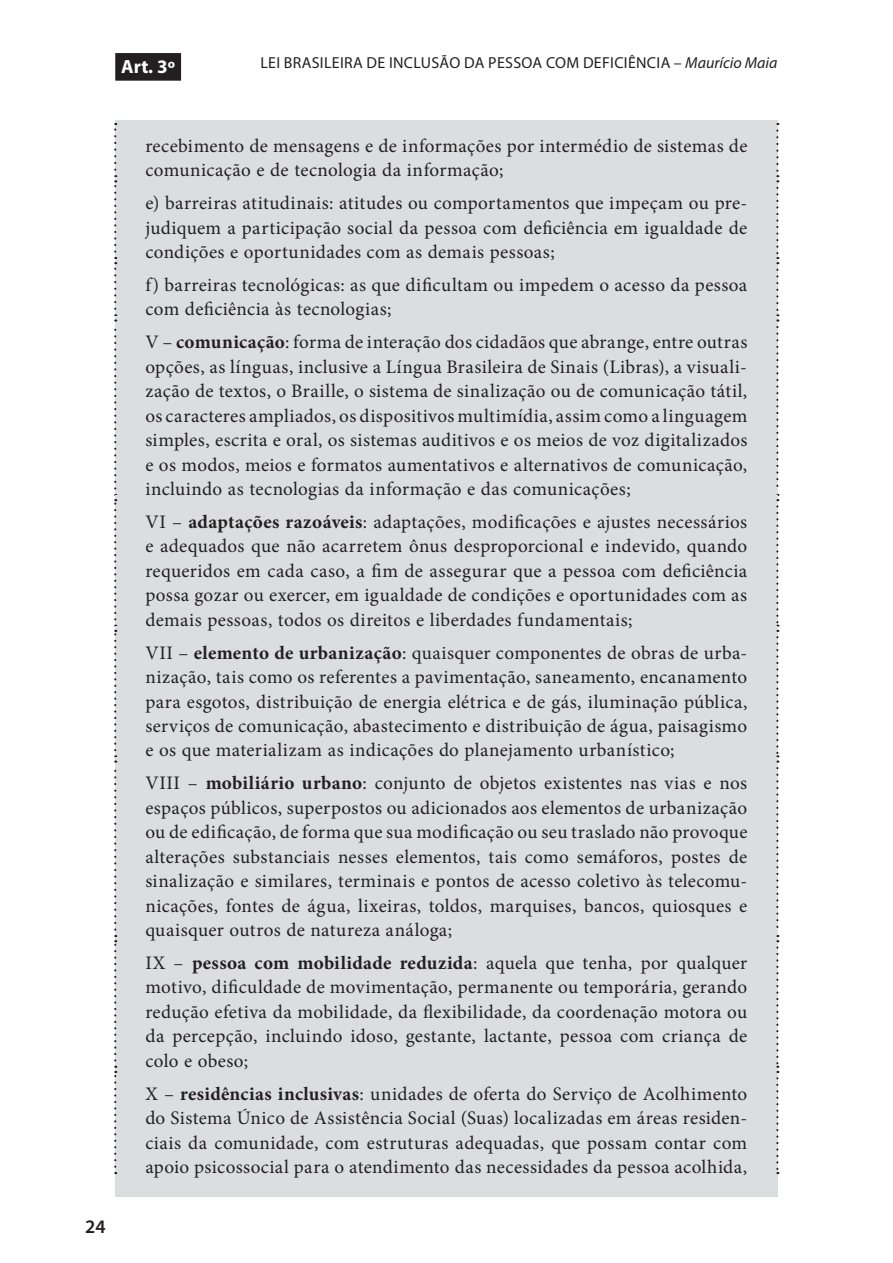
<style>
.page{position:relative;width:893px;height:1263px;background:#fff}
.page>*{position:absolute;margin:0;border:0;box-sizing:border-box;transform-origin:0 0}
.t1{font:19.05px/24.5px "Minion Pro";letter-spacing:.02em;color:#231f20;text-align:justify}
.t2{font:700 19.05px "Myriad Pro";color:#fff}
.t3{font:600 19.05px "Myriad Pro";color:#231f20}
.t4{font:15.9px "Myriad Pro";letter-spacing:.02em;color:#231f20}
.s1{font-style:italic}
.s2{font-weight:700}
</style>
<div class="page">
<div style="left:115px;top:53px;width:66px;height:28px;background:#231f20"></div>
<div style="left:115px;top:120px;width:662px;height:79px;background:#dcddde"></div>
<div style="left:115px;top:177px;width:662px;height:104px;background:#dcddde"></div>
<svg style="left:776px;top:131px;width:2px;height:51px"></svg>
<div style="left:115px;top:259px;width:662px;height:80px;background:#dcddde"></div>
<svg style="left:776px;top:188px;width:2px;height:76px"></svg>
<div style="left:115px;top:316px;width:662px;height:202px;background:#dcddde"></div>
<div style="left:115px;top:496px;width:662px;height:153px;background:#dcddde"></div>
<svg style="left:114px;top:123px;width:2px;height:496px"></svg>
<div style="left:115px;top:627px;width:662px;height:153px;background:#dcddde"></div>
<div style="left:115px;top:757px;width:662px;height:202px;background:#dcddde"></div>
<div style="left:115px;top:937px;width:662px;height:153px;background:#dcddde"></div>
<svg style="left:776px;top:270px;width:2px;height:672px"></svg>
<div style="left:115px;top:1068px;width:662px;height:128px;background:#dcddde"></div>
<svg style="left:114px;top:625px;width:2px;height:549px"></svg>
<svg style="left:776px;top:948px;width:2px;height:226px"></svg>
<p class="t2" style="left:121px;top:55px;width:55px">Art. 3º</p>
<p class="t4" style="left:260px;top:53px;width:518px">LEI BRASILEIRA DE INCLUSÃO DA PESSOA COM DEFICIÊNCIA – <span class="s1">Maurício Maia</span></p>
<p class="t3" style="left:85px;top:1216px;width:22px">24</p>
<p class="t1" style="left:145px;top:135px;width:603px">recebimento de mensagens e de informações por intermédio de sistemas de comunicação e de tecnologia da informação;</p>
<p class="t1" style="left:145px;top:192px;width:603px">e) barreiras atitudinais: atitudes ou comportamentos que impeçam ou pre&shy;judiquem a participação social da pessoa com deficiência em igualdade de condições e oportunidades com as demais pessoas;</p>
<p class="t1" style="left:145px;top:274px;width:603px">f) barreiras tecnológicas: as que dificultam ou impedem o acesso da pessoa com deficiência às tecnologias;</p>
<p class="t1" style="left:145px;top:332px;width:604px">V – <span class="s2">comunicação</span>: forma de interação dos cidadãos que abrange, entre outras opções, as línguas, inclusive a Língua Brasileira de Sinais (Libras), a visuali&shy;zação de textos, o Braille, o sistema de sinalização ou de comunicação tátil, os caracteres ampliados, os dispositivos multimídia, assim como a linguagem simples, escrita e oral, os sistemas auditivos e os meios de voz digitalizados e os modos, meios e formatos aumentativos e alternativos de comunicação, incluindo as tecnologias da informação e das comunicações;</p>
<p class="t1" style="left:145px;top:511px;width:603px">VI – <span class="s2">adaptações razoáveis</span>: adaptações, modificações e ajustes necessários e adequados que não acarretem ônus desproporcional e indevido, quando requeridos em cada caso, a fim de assegurar que a pessoa com deficiência possa gozar ou exercer, em igualdade de condições e oportunidades com as demais pessoas, todos os direitos e liberdades fundamentais;</p>
<p class="t1" style="left:145px;top:642px;width:603px">VII – <span class="s2">elemento de urbanização</span>: quaisquer componentes de obras de urba&shy;nização, tais como os referentes a pavimentação, saneamento, encanamento para esgotos, distribuição de energia elétrica e de gás, iluminação pública, serviços de comunicação, abastecimento e distribuição de água, paisagismo e os que materializam as indicações do planejamento urbanístico;</p>
<p class="t1" style="left:145px;top:773px;width:604px">VIII – <span class="s2">mobiliário urbano</span>: conjunto de objetos existentes nas vias e nos espaços públicos, superpostos ou adicionados aos elementos de urbanização ou de edificação, de forma que sua modificação ou seu traslado não provoque alterações substanciais nesses elementos, tais como semáforos, postes de sinalização e similares, terminais e pontos de acesso coletivo às telecomu&shy;nicações, fontes de água, lixeiras, toldos, marquises, bancos, quiosques e quaisquer outros de natureza análoga;</p>
<p class="t1" style="left:145px;top:952px;width:603px">IX – <span class="s2">pessoa com mobilidade reduzida</span>: aquela que tenha, por qualquer motivo, dificuldade de movimentação, permanente ou temporária, gerando redução efetiva da mobilidade, da flexibilidade, da coordenação motora ou da percepção, incluindo idoso, gestante, lactante, pessoa com criança de colo e obeso;</p>
<p class="t1" style="left:145px;top:1083px;width:603px">X – <span class="s2">residências inclusivas</span>: unidades de oferta do Serviço de Acolhimento do Sistema Único de Assistência Social (Suas) localizadas em áreas residen&shy;ciais da comunidade, com estruturas adequadas, que possam contar com apoio psicossocial para o atendimento das necessidades da pessoa acolhida,</p>
</div>
